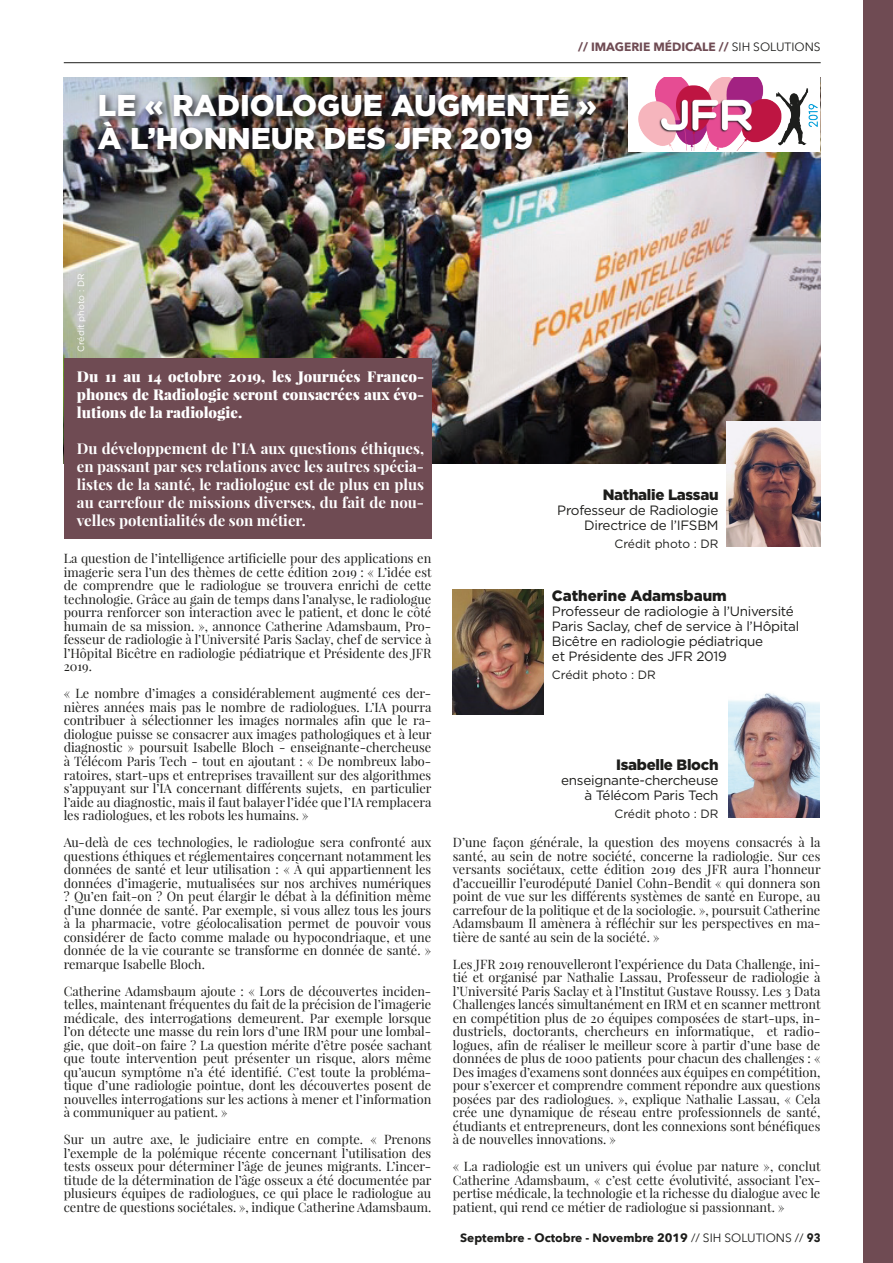
<style>
.page{position:relative;width:893px;height:1263px;background:#fff}
.page>*{position:absolute;margin:0;border:0;box-sizing:border-box;transform-origin:0 0}
.t1{font:900 30px/33px "Gotham";color:#fff}
.t2{font:700 15px/18px "Playfair Display";color:#fff;text-align:justify}
.t3{font:900 15px/18px "Playfair Display";color:#fff;text-align:justify}
.t4{font:900 15px "Gotham";letter-spacing:-.02em;color:#1d1d1b}
.t5{font:900 15px "Gotham";color:#1d1d1b}
.t6{font:13.5px/15px "Gotham";letter-spacing:-.02em;color:#1d1d1b;text-align:right}
.t7{font:12.75px/13.5px "Playfair Display";color:#1d1d1b;text-align:justify}
.t8{font:700 12px "Avenir Next";color:#1d1d1b}
.t9{font:12px "Gotham";color:#1d1d1b}
.t10{font:700 12px "Avenir Next";color:#6f4b53}
.t11{font:9px "Gotham";color:#fff}
.s1{font-weight:400;color:#1d1d1b}
.s2{font-weight:400}
</style>
<div class="page">
<hr style="left:64px;top:62px;width:757px;height:1px;background:#1d1d1b">
<div style="left:863px;top:0;width:30px;height:1263px;background:#6f4b53"></div>
<img style="left:64px;top:77px;width:757px;height:386px">
<img style="left:94px;top:85px;width:513px;height:76px">
<div style="left:64px;top:358px;width:368px;height:181px;background:#6f4b53"></div>
<img style="left:728px;top:693px;width:91px;height:124px">
<img style="left:727px;top:421px;width:94px;height:125px">
<div style="left:628px;top:76px;width:192px;height:76px;background:#fff"></div>
<img style="left:638px;top:77px;width:183px;height:74px">
<img style="left:453px;top:589px;width:91px;height:125px">
<p class="t10" style="left:578px;top:37px;width:244px">// IMAGERIE MÉDICALE // <span class="s1">SIH SOLUTIONS</span></p>
<h1 class="t1" style="left:98px;top:89px;width:500px">LE « RADIOLOGUE AUGMENTÉ »<br>À L’HONNEUR DES JFR 2019</h1>
<p class="t11" style="left:75px;top:352px;width:79px;rotate:-90deg">Crédit photo : DR</p>
<p class="t3" style="left:77px;top:367px;width:349px">Du 11 au 14 octobre 2019, les Journées Franco&shy;phones de Radiologie seront consacrées aux évo&shy;lutions de la radiologie.</p>
<p class="t2" style="left:77px;top:439px;width:349px">Du développement de l’IA aux questions éthiques, en passant par ses relations avec les autres spécia&shy;listes de la santé, le radiologue est de plus en plus au carrefour de missions diverses, du fait de nou&shy;velles potentialités de son métier.</p>
<p class="t7" style="left:64px;top:552px;width:369px">La question de l’intelligence artificielle pour des applications en imagerie sera l’un des thèmes de cette édition 2019 : « L’idée est de comprendre que le radiologue se trouvera enrichi de cette technologie. Grâce au gain de temps dans l’analyse, le radiologue pourra renforcer son interaction avec le patient, et donc le côté humain de sa mission. », annonce Catherine Adamsbaum, Pro&shy;fesseur de radiologie à l’Université Paris Saclay, chef de service à l’Hôpital Bicêtre en radiologie pédiatrique et Présidente des JFR 2019.</p>
<p class="t7" style="left:64px;top:687px;width:369px">« Le nombre d’images a considérablement augmenté ces der&shy;nières années mais pas le nombre de radiologues. L’IA pourra contribuer à sélectionner les images normales afin que le ra&shy;diologue puisse se consacrer aux images pathologiques et à leur diagnostic » poursuit Isabelle Bloch - enseignante-chercheuse à Télécom Paris Tech - tout en ajoutant : « De nombreux labo&shy;ratoires, start-ups et entreprises travaillent sur des algorithmes s’appuyant sur l’IA concernant différents sujets, en particulier l’aide au diagnostic, mais il faut balayer l’idée que l’IA remplacera les radiologues, et les robots les humains. »</p>
<p class="t7" style="left:64px;top:835px;width:369px">Au-delà de ces technologies, le radiologue sera confronté aux questions éthiques et réglementaires concernant notamment les données de santé et leur utilisation : « À qui appartiennent les données d’imagerie, mutualisées sur nos archives numériques ? Qu’en fait-on ? On peut élargir le débat à la définition même d’une donnée de santé. Par exemple, si vous allez tous les jours à la pharmacie, votre géolocalisation permet de pouvoir vous considérer de facto comme malade ou hypocondriaque, et une donnée de la vie courante se transforme en donnée de santé. » remarque Isabelle Bloch.</p>
<p class="t7" style="left:64px;top:984px;width:369px">Catherine Adamsbaum ajoute : « Lors de découvertes inciden&shy;telles, maintenant fréquentes du fait de la précision de l’imagerie médicale, des interrogations demeurent. Par exemple lorsque l’on détecte une masse du rein lors d’une IRM pour une lombal&shy;gie, que doit-on faire ? La question mérite d’être posée sachant que toute intervention peut présenter un risque, alors même qu’aucun symptôme n’a été identifié. C’est toute la probléma&shy;tique d’une radiologie pointue, dont les découvertes posent de nouvelles interrogations sur les actions à mener et l’information à communiquer au patient. »</p>
<p class="t7" style="left:64px;top:1132px;width:369px">Sur un autre axe, le judiciaire entre en compte. « Prenons l’exemple de la polémique récente concernant l’utilisation des tests osseux pour déterminer l’âge de jeunes migrants. L’incer&shy;titude de la détermination de l’âge osseux a été documentée par plusieurs équipes de radiologues, ce qui place le radiologue au centre de questions sociétales. », indique Catherine Adamsbaum.</p>
<p class="t4" style="left:603px;top:484px;width:117px">Nathalie Lassau</p>
<p class="t6" style="left:557px;top:502px;width:163px">Professeur de Radiologie<br>Directrice de l’IFSBM</p>
<p class="t9" style="left:614px;top:536px;width:105px">Crédit photo : DR</p>
<p class="t5" style="left:552px;top:586px;width:176px">Catherine Adamsbaum</p>
<p class="t6" style="left:552px;top:604px;width:249px;text-align:left">Professeur de radiologie à l’Université Paris Saclay, chef de service à l’Hôpital Bicêtre en radiologie pédiatrique<br>et Présidente des JFR 2019</p>
<p class="t9" style="left:552px;top:667px;width:105px">Crédit photo : DR</p>
<p class="t4" style="left:616px;top:754px;width:104px">Isabelle Bloch</p>
<p class="t6" style="left:561px;top:772px;width:159px">enseignante-chercheuse à Télécom Paris Tech</p>
<p class="t9" style="left:614px;top:806px;width:105px">Crédit photo : DR</p>
<p class="t7" style="left:453px;top:836px;width:369px">D’une façon générale, la question des moyens consacrés à la santé, au sein de notre société, concerne la radiologie. Sur ces versants sociétaux, cette édition 2019 des JFR aura l’honneur d’accueillir l’eurodéputé Daniel Cohn-Bendit « qui donnera son point de vue sur les différents systèmes de santé en Europe, au carrefour de la politique et de la sociologie. », poursuit Catherine Adamsbaum Il amènera à réfléchir sur les perspectives en ma&shy;tière de santé au sein de la société. »</p>
<p class="t7" style="left:453px;top:957px;width:369px">Les JFR 2019 renouvelleront l’expérience du Data Challenge, ini&shy;tié et organisé par Nathalie Lassau, Professeur de radiologie à l’Université Paris Saclay et à l’Institut Gustave Roussy. Les 3 Data Challenges lancés simultanément en IRM et en scanner mettront en compétition plus de 20 équipes composées de start-ups, in&shy;dustriels, doctorants, chercheurs en informatique, et radio&shy;logues, afin de réaliser le meilleur score à partir d’une base de données de plus de 1000 patients pour chacun des challenges : « Des images d’examens sont données aux équipes en compétition, pour s’exercer et comprendre comment répondre aux questions posées par des radiologues. », explique Nathalie Lassau, « Cela crée une dynamique de réseau entre professionnels de santé, étudiants et entrepreneurs, dont les connexions sont bénéfiques à de nouvelles innovations. »</p>
<p class="t7" style="left:453px;top:1160px;width:369px">« La radiologie est un univers qui évolue par nature », conclut Catherine Adamsbaum, « c’est cette évolutivité, associant l’ex&shy;pertise médicale, la technologie et la richesse du dialogue avec le patient, qui rend ce métier de radiologue si passionnant. »</p>
<p class="t8" style="left:460px;top:1227px;width:362px">Septembre - Octobre - Novembre 2019 <span class="s2">// SIH SOLUTIONS //</span> 93</p>
</div>
